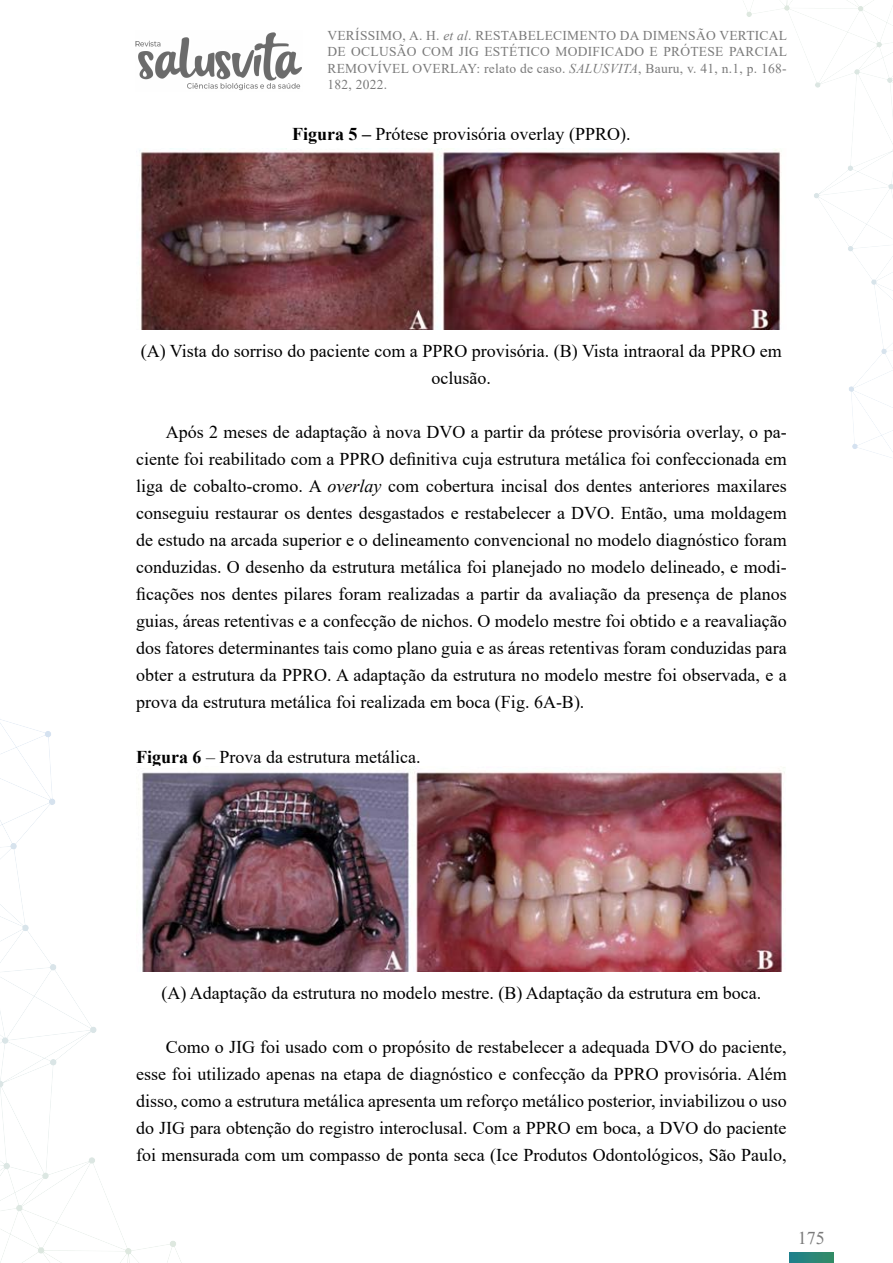
<style>
.page{position:relative;width:893px;height:1263px;background:#fff}
.page>*{position:absolute;margin:0;border:0;box-sizing:border-box;transform-origin:0 0}
.t1{font:18px/27px "Times New Roman";color:#000;text-align:justify}
.t2{font:18px "Times New Roman";color:#7a7a7a}
.t3{font:13.5px/16.5px "Times New Roman";letter-spacing:.02em;color:#7a7a7a;text-align:justify}
.s1{font-style:italic}
.s2{font-weight:700}
</style>
<div class="page">
<img style="left:0;top:719px;width:193px;height:544px">
<img style="left:743px;top:0;width:150px;height:458px">
<img style="left:789px;top:1253px;width:44px;height:10px">
<img style="left:135px;top:32px;width:167px;height:59px">
<img style="left:139px;top:148px;width:648px;height:182px">
<img style="left:136px;top:766px;width:649px;height:205px">
<p class="t3" style="left:327px;top:26px;width:461px">VERÍSSIMO, A. H. <span class="s1">et al</span>. RESTABELECIMENTO DA DIMENSÃO VERTICAL DE OCLUSÃO COM JIG ESTÉTICO MODIFICADO E PRÓTESE PARCIAL REMOVÍVEL OVERLAY: relato de caso. <span class="s1">SALUSVITA</span>, Bauru, v. 41, n.1, p. 168- 182, 2022.</p>
<p class="t1" style="left:292px;top:120px;width:340px"><span class="s2">Figura 5 –</span> Prótese provisória overlay (PPRO).</p>
<p class="t1" style="left:141px;top:336px;width:643px;text-align:center">(A) Vista do sorriso do paciente com a PPRO provisória. (B) Vista intraoral da PPRO em oclusão.</p>
<p class="t1" style="left:136px;top:417px;width:652px;text-indent:30px">Após 2 meses de adaptação à nova DVO a partir da prótese provisória overlay, o pa&shy;ciente foi reabilitado com a PPRO definitiva cuja estrutura metálica foi confeccionada em liga de cobalto-cromo. A <span class="s1">overlay</span> com cobertura incisal dos dentes anteriores maxilares conseguiu restaurar os dentes desgastados e restabelecer a DVO. Então, uma moldagem de estudo na arcada superior e o delineamento convencional no modelo diagnóstico foram conduzidas. O desenho da estrutura metálica foi planejado no modelo delineado, e modi&shy;ficações nos dentes pilares foram realizadas a partir da avaliação da presença de planos guias, áreas retentivas e a confecção de nichos. O modelo mestre foi obtido e a reavaliação dos fatores determinantes tais como plano guia e as áreas retentivas foram conduzidas para obter a estrutura da PPRO. A adaptação da estrutura no modelo mestre foi observada, e a prova da estrutura metálica foi realizada em boca (Fig. 6A-B).</p>
<p class="t1" style="left:136px;top:743px;width:286px"><span class="s2">Figura 6</span> – Prova da estrutura metálica.</p>
<p class="t1" style="left:161px;top:978px;width:601px">(A) Adaptação da estrutura no modelo mestre. (B) Adaptação da estrutura em boca.</p>
<p class="t1" style="left:136px;top:1032px;width:652px;text-indent:30px">Como o JIG foi usado com o propósito de restabelecer a adequada DVO do paciente, esse foi utilizado apenas na etapa de diagnóstico e confecção da PPRO provisória. Além disso, como a estrutura metálica apresenta um reforço metálico posterior, inviabilizou o uso do JIG para obtenção do registro interoclusal. Com a PPRO em boca, a DVO do paciente foi mensurada com um compasso de ponta seca (Ice Produtos Odontológicos, São Paulo,</p>
<p class="t2" style="left:798px;top:1226px;width:28px">175</p>
</div>
